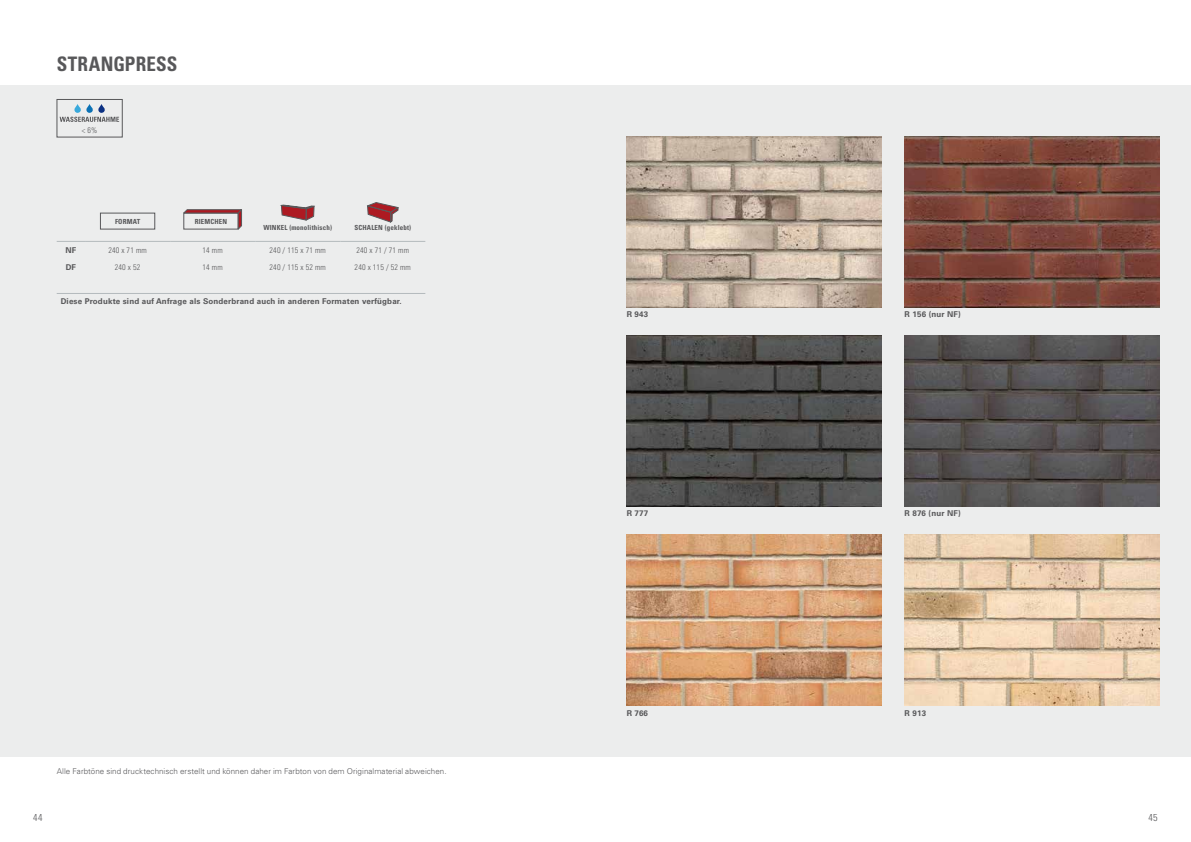
<style>
.page{position:relative;width:1191px;height:842px;background:#fff}
.page>*{position:absolute;margin:0;border:0;box-sizing:border-box;transform-origin:0 0}
.t1{font:700 condensed 20px "Univers LT Std";letter-spacing:.01em;color:#58585a;scale:.95 1}
.t2{font:300 condensed 10px "Univers LT Std";color:#58585a}
.t3{font:700 8px "Univers LT Std";letter-spacing:.02em;color:#58585a}
.t4{font:300 8px "Univers LT Std";letter-spacing:.01em;color:#58585a}
.t5{font:300 condensed 8px "Univers LT Std";letter-spacing:.02em;color:#58585a}
.t6{font:700 condensed 7px "Univers LT Std";letter-spacing:.02em;color:#58585a}
</style>
<div class="page">
<div style="left:0;top:85px;width:1191px;height:672px;background:#eceded"></div>
<img style="left:626px;top:535px;width:256px;height:171px">
<img style="left:904px;top:535px;width:255px;height:171px">
<img style="left:904px;top:336px;width:255px;height:170px">
<img style="left:626px;top:136px;width:256px;height:171px">
<img style="left:626px;top:336px;width:256px;height:170px">
<img style="left:904px;top:136px;width:255px;height:171px">
<svg style="left:57px;top:241px;width:28px;height:1px"></svg>
<hr style="left:85px;top:241px;width:85px;height:1px;background:#b4babd">
<hr style="left:170px;top:241px;width:85px;height:1px;background:#b4babd">
<hr style="left:255px;top:241px;width:85px;height:1px;background:#b4babd">
<hr style="left:340px;top:241px;width:85px;height:1px;background:#b4babd">
<svg style="left:183px;top:209px;width:59px;height:21px"></svg>
<svg style="left:281px;top:204px;width:33px;height:16px"></svg>
<svg style="left:367px;top:202px;width:31px;height:20px"></svg>
<div style="left:57px;top:99px;width:65px;height:38px;border:1px solid #58585a"></div>
<svg style="left:60px;top:104px;width:59px;height:18px"></svg>
<hr style="left:57px;top:293px;width:368px;height:1px;background:#b4babd">
<h1 class="t1" style="left:57px;top:52px;width:129px">STRANGPRESS</h1>
<p class="t5" style="left:82px;top:125px;width:17px">&lt; 6%</p>
<p class="t6" style="left:115px;top:217px;width:27px">FORMAT</p>
<p class="t6" style="left:195px;top:217px;width:34px">RIEMCHEN</p>
<p class="t6" style="left:263px;top:223px;width:70px">WINKEL (monolithisch)</p>
<p class="t6" style="left:354px;top:223px;width:58px">SCHALEN (geklebt)</p>
<p class="t3" style="left:65px;top:245px;width:12px">NF</p>
<p class="t5" style="left:108px;top:245px;width:40px">240 x 71 mm</p>
<p class="t5" style="left:202px;top:245px;width:22px">14 mm</p>
<p class="t5" style="left:269px;top:245px;width:58px">240 / 115 x 71 mm</p>
<p class="t5" style="left:356px;top:245px;width:54px">240 x 71 / 71 mm</p>
<p class="t3" style="left:66px;top:262px;width:12px">DF</p>
<p class="t5" style="left:115px;top:262px;width:27px">240 x 52</p>
<p class="t5" style="left:202px;top:262px;width:22px">14 mm</p>
<p class="t5" style="left:269px;top:262px;width:58px">240 / 115 x 52 mm</p>
<p class="t5" style="left:355px;top:262px;width:58px">240 x 115 / 52 mm</p>
<p class="t3" style="left:61px;top:296px;width:342px">Diese Produkte sind auf Anfrage als Sonderbrand auch in anderen Formaten verfügbar.</p>
<p class="t4" style="left:57px;top:766px;width:391px">Alle Farbtöne sind drucktechnisch erstellt und können daher im Farbton von dem Originalmaterial abweichen.</p>
<p class="t3" style="left:626px;top:309px;width:23px">R 943</p>
<p class="t3" style="left:626px;top:508px;width:23px">R 777</p>
<p class="t3" style="left:904px;top:310px;width:58px">R 156 (nur NF)</p>
<p class="t3" style="left:904px;top:509px;width:58px">R 876 (nur NF)</p>
<p class="t3" style="left:626px;top:708px;width:23px">R 766</p>
<p class="t3" style="left:904px;top:708px;width:23px">R 913</p>
<p class="t2" style="left:33px;top:812px;width:11px">44</p>
<p class="t2" style="left:1148px;top:812px;width:11px">45</p>
</div>
